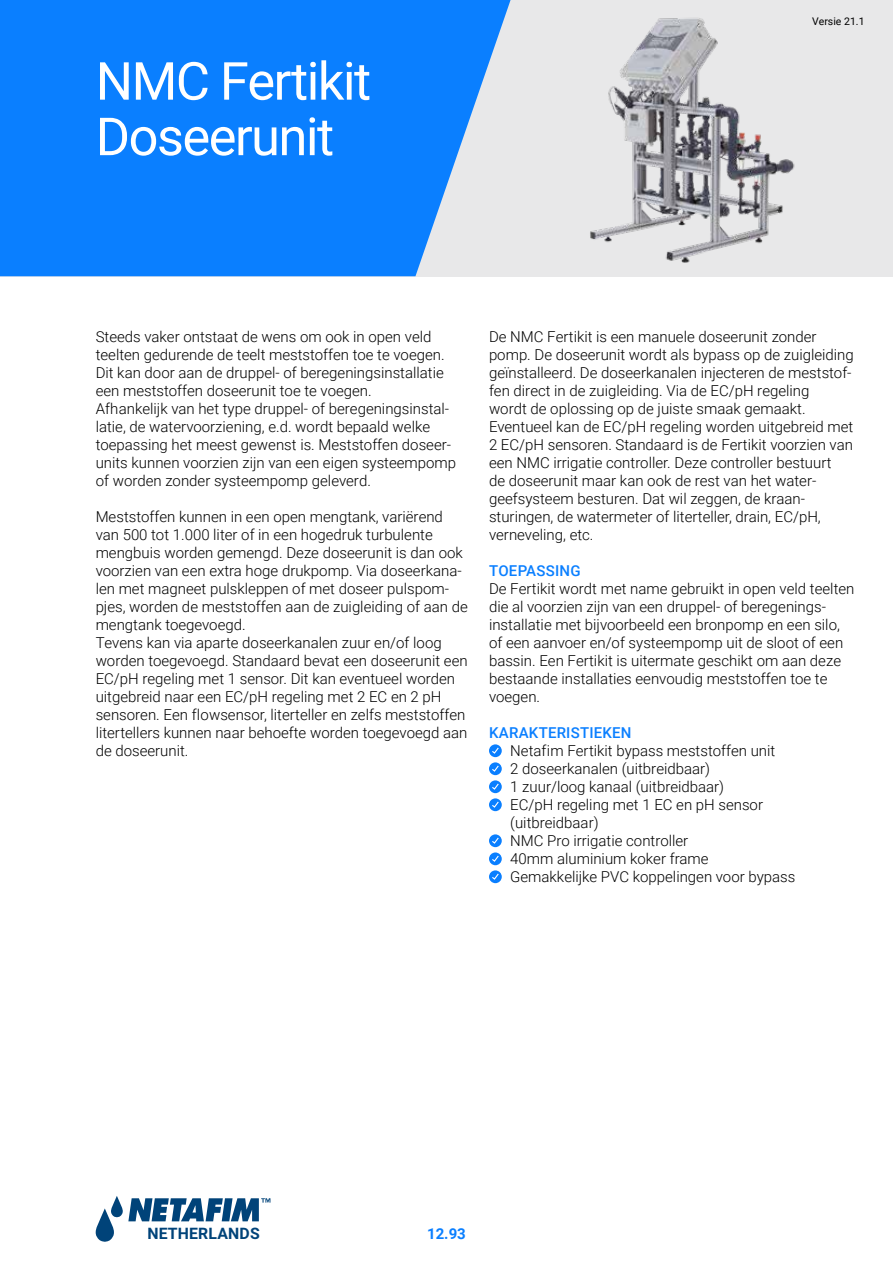
<style>
.page{position:relative;width:893px;height:1263px;background:#fff}
.page>*{position:absolute;margin:0;border:0;box-sizing:border-box;transform-origin:0 0}
.t1{font:52.5px/55.5px "Roboto";letter-spacing:-.03em;color:#fff}
.t2{font:700 15.9px "Roboto";letter-spacing:.01em;color:#004379}
.t3{font:300 15px/18px "Roboto";color:#000}
.t4{font:500 15px "Roboto";letter-spacing:.015em;color:#0a7fff}
.t5{font:700 15px "Roboto";color:#0a7fff}
.t6{font:10.5px "Roboto";color:#000}
</style>
<div class="page">
<svg style="left:96px;top:1196px;width:174px;height:46px"></svg>
<div style="left:174px;top:1241px;width:96px;height:17px;background:#fff"></div>
<div style="left:0;top:0;width:893px;height:276px;background:#e8e8e9"></div>
<svg style="left:0;top:0;width:511px;height:276px;background:#1d88fd"></svg>
<img style="left:559px;top:18px;width:259px;height:259px">
<svg style="left:489px;top:870px;width:13px;height:13px"></svg>
<svg style="left:491px;top:872px;width:9px;height:9px"></svg>
<svg style="left:489px;top:852px;width:13px;height:13px"></svg>
<svg style="left:491px;top:854px;width:9px;height:9px"></svg>
<svg style="left:489px;top:834px;width:13px;height:13px"></svg>
<svg style="left:491px;top:836px;width:9px;height:9px"></svg>
<svg style="left:489px;top:798px;width:13px;height:13px"></svg>
<svg style="left:491px;top:800px;width:9px;height:9px"></svg>
<svg style="left:489px;top:780px;width:13px;height:13px"></svg>
<svg style="left:491px;top:782px;width:9px;height:9px"></svg>
<svg style="left:489px;top:762px;width:13px;height:13px"></svg>
<svg style="left:491px;top:764px;width:9px;height:9px"></svg>
<svg style="left:489px;top:744px;width:13px;height:13px"></svg>
<svg style="left:491px;top:746px;width:9px;height:9px"></svg>
<h1 class="t1" style="left:96px;top:51px;width:277px">NMC Fertikit<br>Doseerunit</h1>
<h1 class="t1" style="left:65px;top:57px;width:396px">Elektrolasfitt ngen<br>ELGEF+</h1>
<p class="t6" style="left:812px;top:14px;width:54px">Versie 21.1</p>
<p class="t3" style="left:96px;top:327px;width:362px">Steeds vaker ontstaat de wens om ook in open veld teelten gedurende de teelt meststoffen toe te voegen.<br>Dit kan door aan de druppel- of beregeningsinstallatie een meststoffen doseerunit toe te voegen.<br>Afhankelijk van het type druppel- of beregeningsinstal&shy;latie, de watervoorziening, e.d. wordt bepaald welke toepassing het meest gewenst is. Meststoffen doseer&shy;units kunnen voorzien zijn van een eigen systeempomp of worden zonder systeempomp geleverd.</p>
<p class="t3" style="left:96px;top:507px;width:374px">Meststoffen kunnen in een open mengtank, variërend van 500 tot 1.000 liter of in een hogedruk turbulente mengbuis worden gemengd. Deze doseerunit is dan ook voorzien van een extra hoge drukpomp. Via doseerkana&shy;len met magneet pulskleppen of met doseer pulspom&shy;pjes, worden de meststoffen aan de zuigleiding of aan de mengtank toegevoegd.<br>Tevens kan via aparte doseerkanalen zuur en/of loog worden toegevoegd. Standaard bevat een doseerunit een EC/pH regeling met 1 sensor. Dit kan eventueel worden uitgebreid naar een EC/pH regeling met 2 EC en 2 pH sensoren. Een flowsensor, literteller en zelfs meststoffen litertellers kunnen naar behoefte worden toegevoegd aan de doseerunit.</p>
<p class="t3" style="left:489px;top:327px;width:366px">De NMC Fertikit is een manuele doseerunit zonder pomp. De doseerunit wordt als bypass op de zuigleiding geïnstalleerd. De doseerkanalen injecteren de meststof&shy;fen direct in de zuigleiding. Via de EC/pH regeling<br>wordt de oplossing op de juiste smaak gemaakt.<br>Eventueel kan de EC/pH regeling worden uitgebreid met 2 EC/pH sensoren. Standaard is de Fertikit voorzien van een NMC irrigatie controller. Deze controller bestuurt<br>de doseerunit maar kan ook de rest van het water&shy;geefsysteem besturen. Dat wil zeggen, de kraan&shy;sturingen, de watermeter of literteller, drain, EC/pH, verneveling, etc.</p>
<p class="t4" style="left:489px;top:560px;width:93px">TOEPASSING</p>
<p class="t3" style="left:489px;top:579px;width:367px">De Fertikit wordt met name gebruikt in open veld teelten die al voorzien zijn van een druppel- of beregenings&shy;installatie met bijvoorbeeld een bronpomp en een silo, of een aanvoer en/of systeempomp uit de sloot of een bassin. Een Fertikit is uitermate geschikt om aan deze bestaande installaties eenvoudig meststoffen toe te voegen.</p>
<p class="t4" style="left:489px;top:722px;width:144px">KARAKTERISTIEKEN</p>
<p class="t3" style="left:489px;top:741px;width:288px">• Netafim Fertikit bypass meststoffen unit</p>
<p class="t3" style="left:489px;top:759px;width:223px">• 2 doseerkanalen (uitbreidbaar)</p>
<p class="t3" style="left:489px;top:777px;width:237px">• 1 zuur/loog kanaal (uitbreidbaar)</p>
<p class="t3" style="left:510px;top:795px;width:254px;text-indent:-21px">• EC/pH regeling met 1 EC en pH sensor (uitbreidbaar)</p>
<p class="t3" style="left:489px;top:831px;width:201px">• NMC Pro irrigatie controller</p>
<p class="t3" style="left:489px;top:849px;width:221px">• 40mm aluminium koker frame</p>
<p class="t3" style="left:489px;top:867px;width:308px">• Gemakkelijke PVC koppelingen voor bypass</p>
<p class="t2" style="left:147px;top:1223px;width:114px">NETHERLANDS</p>
<p class="t5" style="left:427px;top:1223px;width:40px">12.93</p>
</div>
